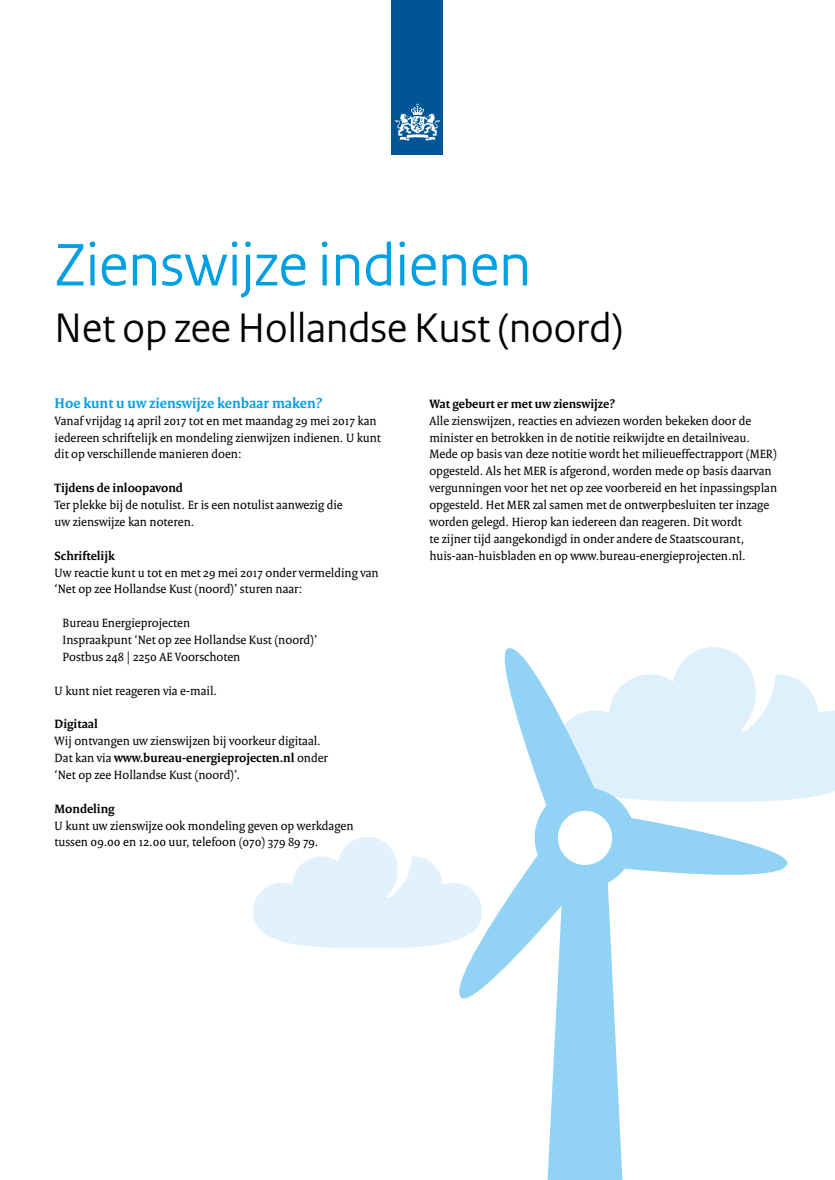
<style>
.page{position:relative;width:835px;height:1180px;background:#fff}
.page>*{position:absolute;margin:0;border:0;box-sizing:border-box;transform-origin:0 0}
.t1{font:63px "Rijksoverheid Sans Heading";color:#009fe3}
.t2{font:43.4px "Rijksoverheid Sans Heading";color:#000}
.t3{font:700 15.05px "Rijksoverheid Serif";color:#009fe3}
.t4{font:12.95px/16.9px "Rijksoverheid Serif";color:#000}
.t5{font:700 12.95px "Rijksoverheid Serif";color:#000}
.s1{font-weight:700}
</style>
<div class="page">
<svg style="left:253px;top:837px;width:194px;height:111px"></svg>
<svg style="left:788px;top:676px;width:46px;height:124px;fill:#ddf0fc"></svg>
<svg style="left:447px;top:647px;width:341px;height:533px"></svg>
<svg style="left:609px;top:814px;width:42px;height:42px;background:#9cd6f5"></svg>
<div style="left:391px;top:0;width:52px;height:155px;background:#005694"></div>
<svg style="left:395px;top:103px;width:45px;height:38px"></svg>
<h1 class="t1" style="left:55px;top:228px;width:478px">Zienswijze indienen</h1>
<h2 class="t2" style="left:55px;top:303px;width:570px">Net op zee Hollandse Kust (noord)</h2>
<p class="t3" style="left:55px;top:394px;width:269px">Hoe kunt u uw zienswijze kenbaar maken?</p>
<p class="t4" style="left:55px;top:412px;width:328px">Vanaf vrijdag 14 april 2017 tot en met maandag 29 mei 2017 kan iedereen schriftelijk en mondeling zienwijzen indienen. U kunt dit op verschillende manieren doen:</p>
<p class="t5" style="left:55px;top:480px;width:130px">Tijdens de inloopavond</p>
<p class="t4" style="left:55px;top:496px;width:289px">Ter plekke bij de notulist. Er is een notulist aanwezig die uw zienswijze kan noteren.</p>
<p class="t5" style="left:55px;top:548px;width:62px">Schriftelijk</p>
<p class="t4" style="left:55px;top:564px;width:325px">Uw reactie kunt u tot en met 29 mei 2017 onder vermelding van ‘Net op zee Hollandse Kust (noord)’ sturen naar:</p>
<p class="t4" style="left:63px;top:614px;width:256px">Bureau Energieprojecten<br>Inspraakpunt ‘Net op zee Hollandse Kust (noord)’<br>Postbus 248 | 2250 AE Voorschoten</p>
<p class="t4" style="left:55px;top:682px;width:164px">U kunt niet reageren via e-mail.</p>
<p class="t5" style="left:55px;top:716px;width:45px">Digitaal</p>
<p class="t4" style="left:55px;top:732px;width:275px">Wij ontvangen uw zienswijzen bij voorkeur digitaal.<br>Dat kan via <span class="s1">www.bureau-energieprojecten.nl</span> onder ‘Net op zee Hollandse Kust (noord)’.</p>
<p class="t5" style="left:55px;top:801px;width:62px">Mondeling</p>
<p class="t4" style="left:55px;top:817px;width:300px">U kunt uw zienswijze ook mondeling geven op werkdagen tussen 09.00 en 12.00 uur, telefoon (070) 379 89 79.</p>
<p class="t5" style="left:429px;top:396px;width:187px">Wat gebeurt er met uw zienswijze?</p>
<p class="t4" style="left:429px;top:412px;width:349px">Alle zienswijzen, reacties en adviezen worden bekeken door de minister en betrokken in de notitie reikwijdte en detailniveau.<br>Mede op basis van deze notitie wordt het milieueffectrapport (MER) opgesteld. Als het MER is afgerond, worden mede op basis daarvan vergunningen voor het net op zee voorbereid en het inpassingsplan opgesteld. Het MER zal samen met de ontwerpbesluiten ter inzage worden gelegd. Hierop kan iedereen dan reageren. Dit wordt<br>te -zijner tijd aangekondigd in onder andere de Staatscourant, huis-aan-huisbladen en op www.bureau-energieprojecten.nl.</p>
</div>
